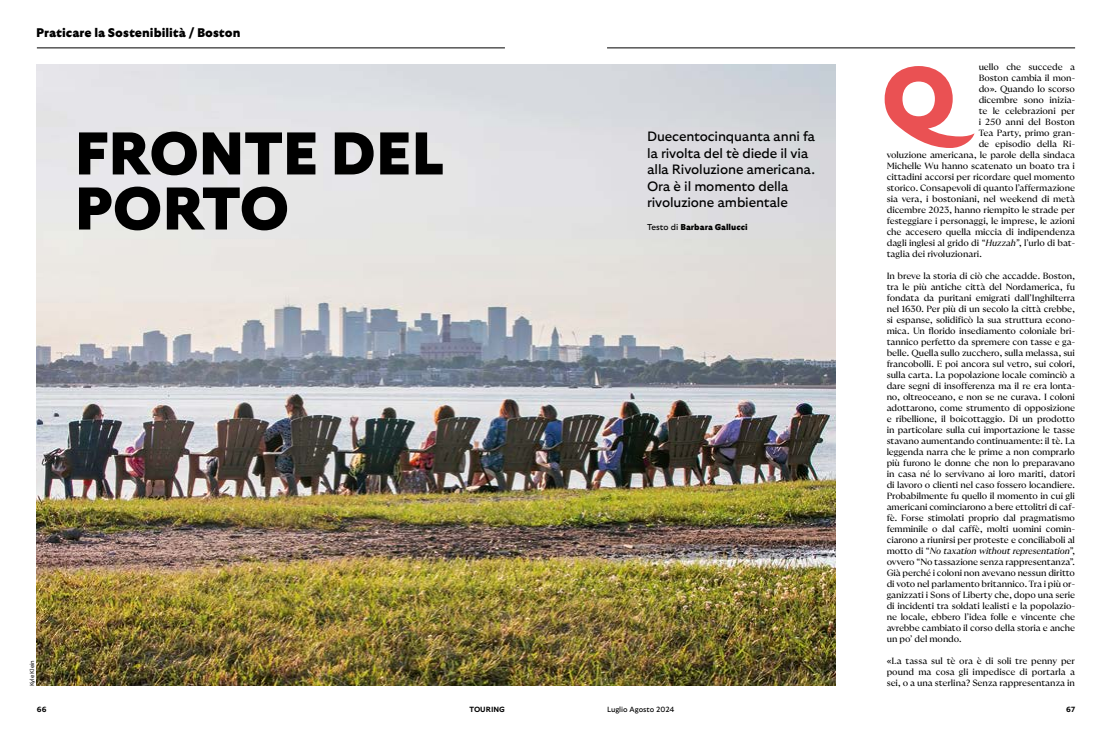
<style>
.page{position:relative;width:1112px;height:729px;background:#fff}
.page>*{position:absolute;margin:0;border:0;box-sizing:border-box;transform-origin:0 0}
.t1{font:900 90px "GT Ultra";color:#ea5153}
.t2{font:900 60px/55px "GT Ultra";letter-spacing:-.01em;color:#000}
.t3{font:13.5px/16.5px "GT Ultra";letter-spacing:-.01em;color:#000}
.t4{font:900 12.5px "GT Ultra";color:#000}
.t5{font:9px/11px "GT Ultra Fine";letter-spacing:-.005em;color:#000;text-align:justify}
.t6{font:900 8.5px "GT Ultra";color:#000}
.t7{font:7.5px "GT Ultra";color:#000}
.t8{font:700 7.5px "GT Ultra";color:#000}
.t9{font:300 6px "GT Ultra";letter-spacing:-.02em;color:#000}
.s1{font-weight:400}
.s2{font-style:italic}
</style>
<div class="page">
<hr style="left:37px;top:48px;width:468px;height:1px;background:#000">
<hr style="left:607px;top:48px;width:467px;height:1px;background:#000">
<img style="left:36px;top:64px;width:799px;height:622px">
<h3 class="t4" style="left:36px;top:26px;width:206px">Praticare la Sostenibilità / Boston</h3>
<h2 class="t2" style="left:74px;top:127px;width:372px">FRONTE DEL<br>PORTO</h2>
<p class="t9" style="left:29px;top:686px;width:27px;rotate:-90deg">Kyle Klein</p>
<h3 class="t3" style="left:647px;top:129px;width:170px">Duecentocinquanta anni fa la rivolta del tè diede il via</h3>
<h3 class="t3" style="left:647px;top:162px;width:170px">alla Rivoluzione americana.<br>Ora è il momento della rivoluzione ambientale</h3>
<p class="t6" style="left:647px;top:222px;width:102px"><span class="s1">Testo di</span> Barbara Gallucci</p>
<p class="t5" style="left:978px;top:61px;width:98px">uello che succede a</p>
<p class="t5" style="left:978px;top:72px;width:98px">Boston cambia il mon-</p>
<p class="t5" style="left:978px;top:83px;width:98px">do». Quando lo scorso</p>
<p class="t5" style="left:978px;top:94px;width:98px">dicembre sono inizia-</p>
<p class="t5" style="left:978px;top:105px;width:98px">te le celebrazioni per</p>
<p class="t5" style="left:978px;top:116px;width:98px">i 250 anni del Boston</p>
<p class="t5" style="left:978px;top:127px;width:98px">Tea Party, primo gran-</p>
<p class="t5" style="left:978px;top:138px;width:98px">de episodio della Ri-</p>
<p class="t5" style="left:886px;top:149px;width:190px">voluzione americana, le parole della sindaca</p>
<p class="t5" style="left:886px;top:160px;width:190px">Michelle Wu hanno scatenato un boato tra i</p>
<p class="t5" style="left:886px;top:171px;width:190px">cittadini accorsi per ricordare quel momento</p>
<p class="t5" style="left:886px;top:182px;width:190px">storico. Consapevoli di quanto l’affermazione</p>
<p class="t5" style="left:886px;top:193px;width:190px">sia vera, i bostoniani, nel weekend di metà</p>
<p class="t5" style="left:886px;top:204px;width:190px">dicembre 2023, hanno riempito le strade per</p>
<p class="t5" style="left:886px;top:215px;width:190px">festeggiare i personaggi, le imprese, le azioni</p>
<p class="t5" style="left:886px;top:226px;width:190px">che accesero quella miccia di indipendenza</p>
<p class="t5" style="left:886px;top:237px;width:190px">dagli inglesi al grido di “<span class="s2">Huzzah”</span>, l’urlo di bat-</p>
<p class="t5" style="left:886px;top:248px;width:97px">taglia dei rivoluzionari.</p>
<p class="t5" style="left:886px;top:270px;width:190px">In breve la storia di ciò che accadde. Boston, tra le più antiche città del Nordamerica, fu fondata da puritani emigrati dall’Inghilterra nel 1630. Per più di un secolo la città crebbe, si espanse, solidificò la sua struttura econo&shy;mica. Un florido insediamento coloniale bri&shy;tannico perfetto da spremere con tasse e ga&shy;belle. Quella sullo zucchero, sulla melassa, sui francobolli. E poi ancora sul vetro, sui colori, sulla carta. La popolazione locale cominciò a dare segni di insofferenza ma il re era lonta&shy;no, oltreoceano, e non se ne curava. I coloni adottarono, come strumento di opposizione e ribellione, il boicottaggio. Di un prodotto in particolare sulla cui importazione le tasse stavano aumentando continuamente: il tè. La leggenda narra che le prime a non comprarlo più furono le donne che non lo preparavano in casa né lo servivano ai loro mariti, datori di lavoro o clienti nel caso fossero locandiere.<br>Probabilmente fu quello il momento in cui gli americani cominciarono a bere ettolitri di caf&shy;fè. Forse stimolati proprio dal pragmatismo femminile o dal caffè, molti uomini comin&shy;ciarono a riunirsi per proteste e conciliaboli al motto di “<span class="s2">No taxation without representation</span>”, ovvero “No tassazione senza rappresentanza”.<br>Già perché i coloni non avevano nessun diritto di voto nel parlamento britannico. Tra i più or&shy;ganizzati i Sons of Liberty che, dopo una serie di incidenti tra soldati lealisti e la popolazio&shy;ne locale, ebbero l’idea folle e vincente che avrebbe cambiato il corso della storia e anche un po’ del mondo.</p>
<p class="t5" style="left:886px;top:655px;width:190px">«La tassa sul tè ora è di soli tre penny per pound ma cosa gli impedisce di portarla a sei, o a una sterlina? Senza rappresentanza in</p>
<h1 class="t1" style="left:880px;top:49px;width:76px">Q</h1>
<p class="t8" style="left:37px;top:705px;width:11px">66</p>
<p class="t8" style="left:469px;top:705px;width:37px">TOURING</p>
<p class="t7" style="left:607px;top:705px;width:69px">Luglio Agosto 2024</p>
<p class="t8" style="left:1065px;top:705px;width:10px">67</p>
</div>
